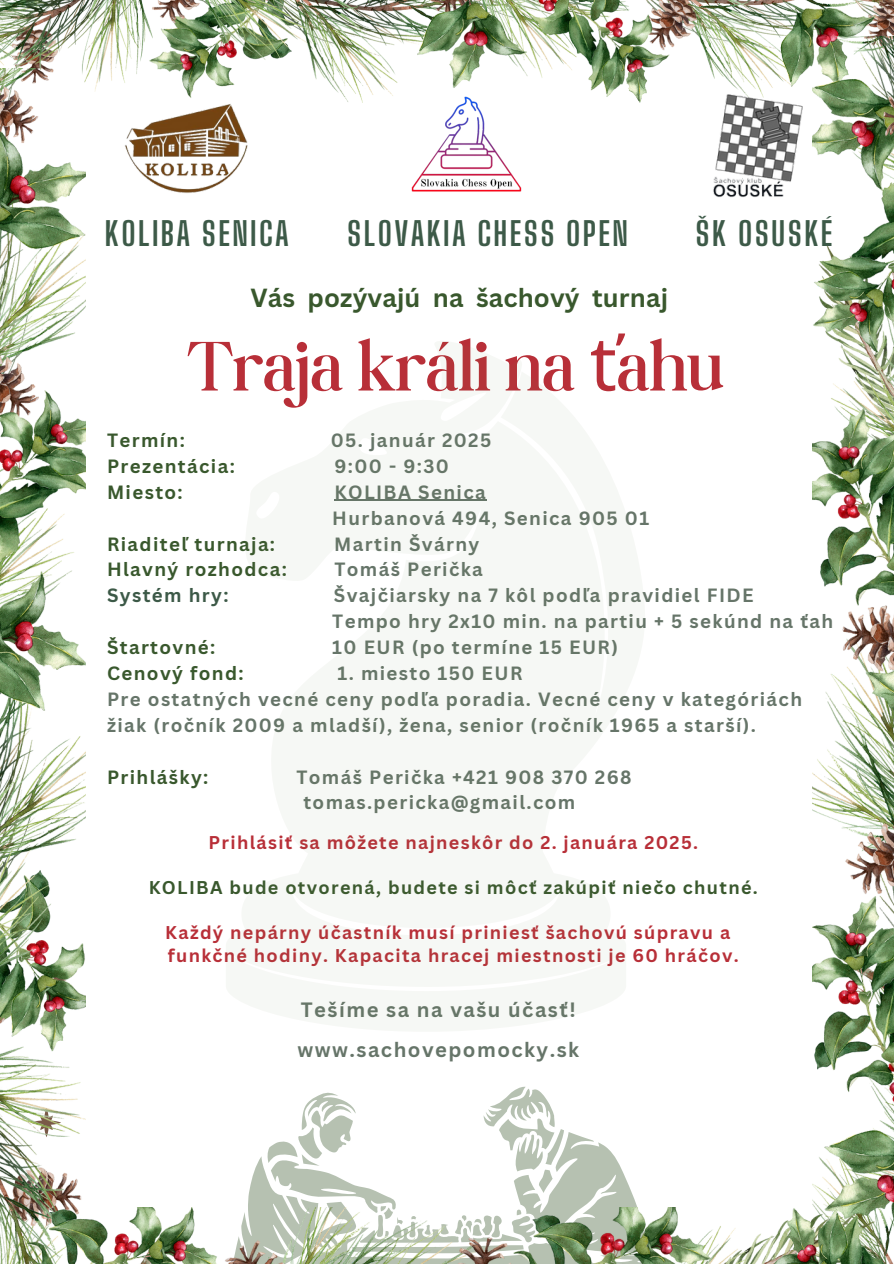
<style>
.page{position:relative;width:894px;height:1264px;background:#fff}
.page>*{position:absolute;margin:0;border:0;box-sizing:border-box;transform-origin:0 0}
.t1{font:300 75px "Boston Angel";color:#b82f38}
.t2{font:700 32.4px "Big Shoulders Display";letter-spacing:.075em;color:#3d5a48}
.t3{font:700 25.5px "Canva Sans";letter-spacing:.005em;color:#39582d}
.t4{font:700 20.25px "Canva Sans";letter-spacing:.075em;color:#667569}
.t5{font:700 18.75px/25.8px "Canva Sans";letter-spacing:.075em;color:#667569}
.t6{font:700 18.75px "Canva Sans";letter-spacing:.075em;color:#39582d}
.t7{font:700 18.75px "Canva Sans";letter-spacing:.075em;color:#3c5947}
.t8{font:700 18px "Canva Sans";letter-spacing:.075em;color:#b82f38}
.t9{font:700 18px "Canva Sans";letter-spacing:.075em;color:#39582d}
.s1{font-family:"Noto Sans";font-weight:400}
</style>
<div class="page">
<img style="left:0;top:0;width:893px;height:102px">
<img style="left:811px;top:37px;width:82px;height:1170px">
<img style="left:402px;top:84px;width:132px;height:108px">
<img style="left:125px;top:104px;width:123px;height:89px">
<img style="left:711px;top:95px;width:90px;height:102px">
<svg style="left:248px;top:1086px;width:389px;height:121px"></svg>
<img style="left:0;top:68px;width:85px;height:1139px">
<img style="left:0;top:1207px;width:893px;height:56px">
<p class="t2" style="left:105px;top:214px;width:185px">KOLIBA SENICA</p>
<p class="t2" style="left:347px;top:214px;width:282px">SLOVAKIA CHESS OPEN</p>
<p class="t2" style="left:695px;top:214px;width:138px">ŠK OSUSKÉ</p>
<h1 class="t3" style="left:250px;top:280px;width:419px">Vás pozývajú na šachový turnaj</h1>
<p class="t1" style="left:187px;top:321px;width:537px">Traja králi na <span class="s1">ť</span>ahu</p>
<p class="t6" style="left:107px;top:427px;width:79px">Termín:</p>
<p class="t5" style="left:330px;top:427px;width:162px">05. január 2025</p>
<p class="t6" style="left:107px;top:453px;width:129px">Prezentácia:</p>
<p class="t5" style="left:334px;top:452px;width:116px">9:00 - 9:30</p>
<p class="t6" style="left:107px;top:478px;width:77px">Miesto:</p>
<p class="t5" style="left:332px;top:478px;width:318px">KOLIBA Senica<br>Hurbanová 494, Senica 905 01</p>
<p class="t6" style="left:107px;top:530px;width:169px">Riaditeľ turnaja:</p>
<p class="t5" style="left:334px;top:530px;width:146px">Martin Švárny</p>
<p class="t6" style="left:107px;top:556px;width:181px">Hlavný rozhodca:</p>
<p class="t5" style="left:334px;top:556px;width:150px">Tomáš Perička</p>
<p class="t7" style="left:107px;top:582px;width:123px">Systém hry:</p>
<p class="t5" style="left:332px;top:582px;width:502px">Švajčiarsky na 7 kôl podľa pravidiel FIDE<br>Tempo hry 2x10 min. na partiu + 5 sekúnd na ťah</p>
<p class="t6" style="left:107px;top:634px;width:110px">Štartovné:</p>
<p class="t5" style="left:332px;top:634px;width:287px">10 EUR (po termíne 15 EUR)</p>
<p class="t6" style="left:107px;top:660px;width:138px">Cenový fond:</p>
<p class="t5" style="left:107px;top:659px;width:696px;text-indent:230px">1. miesto 150 EUR<br>Pre ostatných vecné ceny podľa poradia. Vecné ceny v kategóriách</p>
<h2 class="t5" style="left:107px;top:711px;width:650px">žiak (ročník 2009 a mladší), žena, senior (ročník 1965 a starší).</h2>
<h2 class="t6" style="left:107px;top:763px;width:103px">Prihlášky:</h2>
<h2 class="t5" style="left:303px;top:763px;width:329px;text-indent:-7px">Tomáš Perička +421 908 370 268 tomas.pericka@gmail.com</h2>
<p class="t8" style="left:208px;top:829px;width:491px">Prihlásiť sa môžete najneskôr do 2. januára 2025.</p>
<p class="t9" style="left:149px;top:874px;width:610px">KOLIBA bude otvorená, budete si môcť zakúpiť niečo chutné.</p>
<p class="t8" style="left:165px;top:919px;width:566px">Každý nepárny účastník musí priniesť šachovú súpravu a</p>
<p class="t8" style="left:168px;top:942px;width:572px">funkčné hodiny. Kapacita hracej miestnosti je 60 hráčov.</p>
<h3 class="t4" style="left:301px;top:995px;width:276px">Tešíme sa na vašu účasť!</h3>
<p class="t4" style="left:297px;top:1035px;width:283px">www.sachovepomocky.sk</p>
</div>
